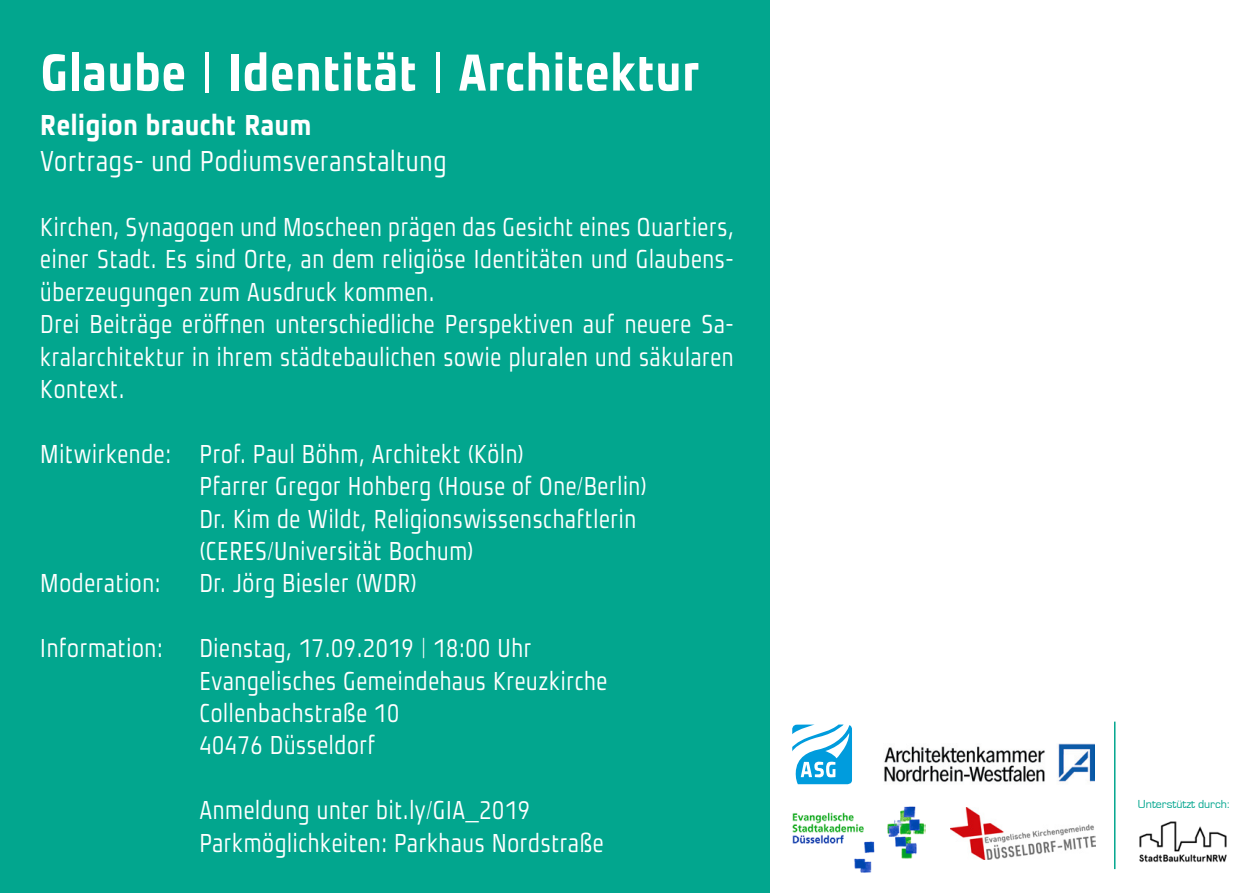
<style>
.page{position:relative;width:1259px;height:893px;background:#fff}
.page>*{position:absolute;margin:0;border:0;box-sizing:border-box;transform-origin:0 0}
.t1{font:700 condensed 54px "Quantis Sans";color:#fff}
.t2{font:condensed 30px "Quantis Sans";color:#fff}
.t3{font:700 condensed 30px "Quantis Sans";color:#fff}
.t4{font:condensed 27px/32.4px "Quantis Sans";color:#fff}
.t5{font:12px "Eurostile";color:#02a68e}
</style>
<div class="page">
<div style="left:0;top:0;width:769px;height:893px;background:#02a68e"></div>
<img style="left:1139px;top:821px;width:88px;height:42px">
<div style="left:790px;top:723px;width:64px;height:63px;border:1px solid #fff;border-radius:5px"></div>
<svg style="left:792px;top:724px;width:60px;height:60px"></svg>
<img style="left:884px;top:744px;width:210px;height:38px">
<img style="left:792px;top:806px;width:133px;height:67px">
<img style="left:950px;top:807px;width:145px;height:53px">
<hr style="left:1114px;top:722px;width:1px;height:147px;background:#02a68e">
<h1 class="t1" style="left:40px;top:40px;width:662px">Glaube | Identität | Architektur</h1>
<p class="t3" style="left:40px;top:107px;width:273px">Religion braucht Raum</p>
<p class="t2" style="left:40px;top:144px;width:408px">Vortrags- und Podiumsveranstaltung</p>
<p class="t4" style="left:40px;top:210px;width:695px">Kirchen, Synagogen und Moscheen prägen das Gesicht eines Quartiers, einer Stadt. Es sind Orte, an dem religiöse Identitäten und Glaubens&shy;überzeugungen zum Ausdruck kommen.<br>Drei Beiträge eröffnen unterschiedliche Perspektiven auf neuere Sa&shy;kralarchitektur in ihrem städtebaulichen sowie pluralen und säkularen Kontext.</p>
<p class="t4" style="left:40px;top:437px;width:486px">Mitwirkende: Prof. Paul Böhm, Architekt (Köln)</p>
<p class="t4" style="left:199px;top:470px;width:449px">Pfarrer Gregor Hohberg (House of One/Berlin)</p>
<p class="t4" style="left:199px;top:502px;width:439px">Dr. Kim de Wildt, Religionswissenschaftlerin</p>
<p class="t4" style="left:199px;top:534px;width:276px">(CERES/Universität Bochum)</p>
<p class="t4" style="left:40px;top:567px;width:122px">Moderation:</p>
<p class="t4" style="left:199px;top:567px;width:220px">Dr. Jörg Biesler (WDR)</p>
<p class="t4" style="left:40px;top:632px;width:125px">Information:</p>
<p class="t4" style="left:199px;top:632px;width:410px">Dienstag, 17.09.2019 | 18:00 Uhr<br>Evangelisches Gemeindehaus Kreuzkirche<br>Collenbachstraße 10<br>40476 Düsseldorf</p>
<p class="t4" style="left:199px;top:794px;width:406px">Anmeldung unter bit.ly/GIA_2019<br>Parkmöglichkeiten: Parkhaus Nordstraße</p>
<p class="t5" style="left:1138px;top:798px;width:93px">Unterstützt durch:</p>
</div>
